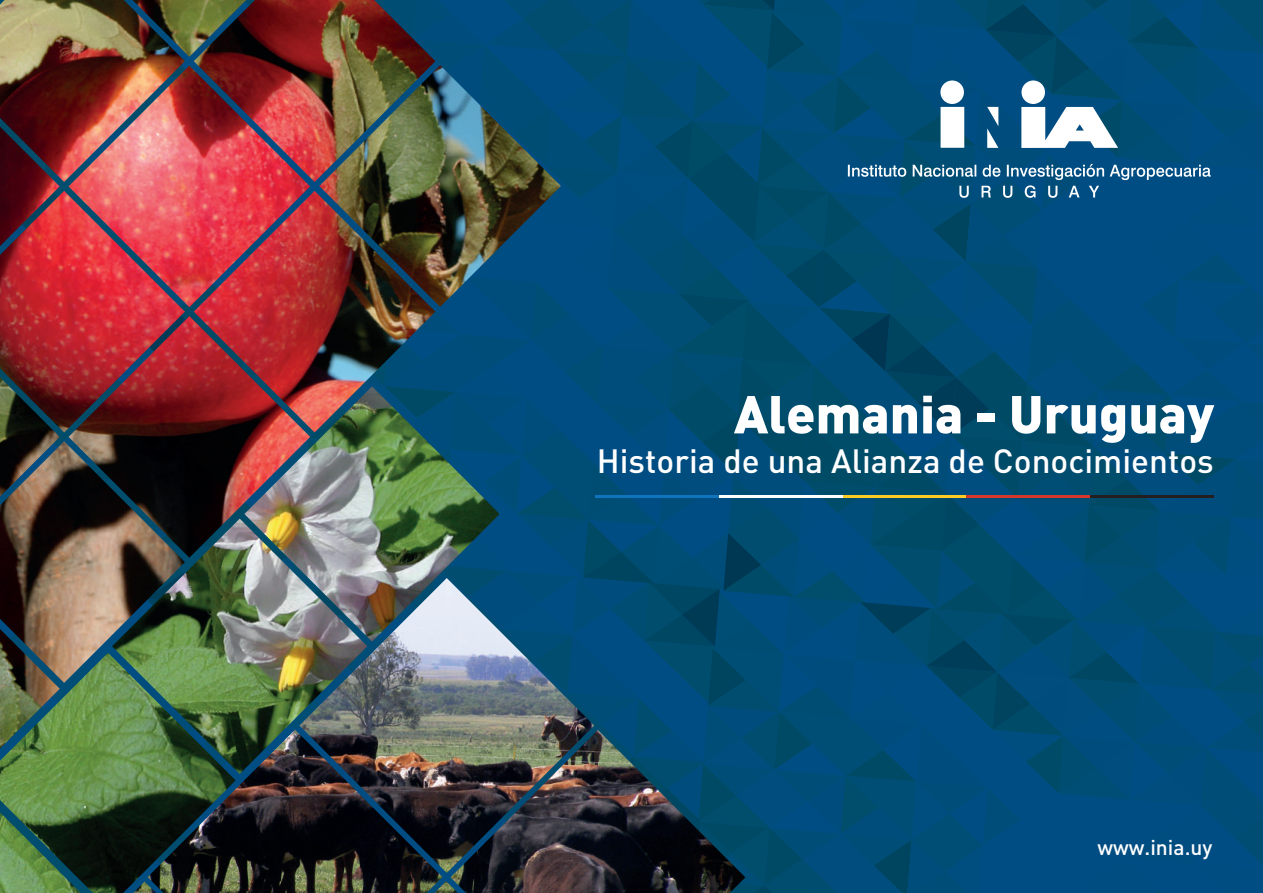
<style>
.page{position:relative;width:1263px;height:893px;background:#fff}
.page>*{position:absolute;margin:0;border:0;box-sizing:border-box;transform-origin:0 0}
.t1{font:900 52.5px "DIN";color:#fff}
.t2{font:500 33.3px "DIN";color:#fff}
.t3{font:500 21.15px "DIN";color:#fff}
</style>
<div class="page">
<img style="left:0;top:0;width:1263px;height:893px">
<hr style="left:1090px;top:495px;width:124px;height:3px;background:#231f20">
<hr style="left:966px;top:495px;width:124px;height:3px;background:#d5372b">
<hr style="left:843px;top:495px;width:123px;height:3px;background:#fccc24">
<hr style="left:719px;top:495px;width:124px;height:3px;background:#fff">
<hr style="left:595px;top:495px;width:124px;height:3px;background:#1074bc">
<h1 class="t1" style="left:734px;top:379px;width:481px">Alemania - Uruguay</h1>
<p class="t2" style="left:597px;top:440px;width:618px">Historia de una Alianza de Conocimientos</p>
<p class="t3" style="left:1097px;top:834px;width:117px">www.inia.uy</p>
</div>
